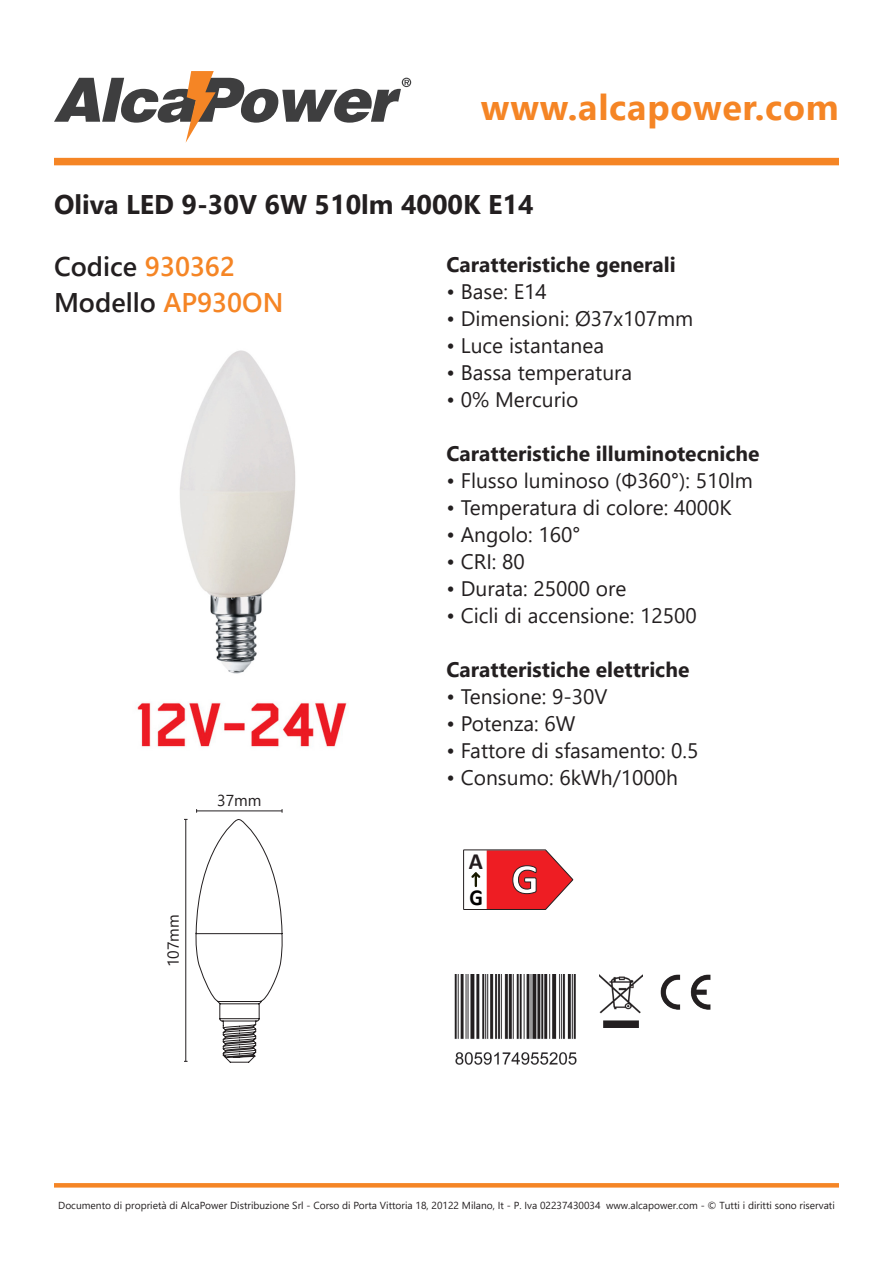
<style>
.page{position:relative;width:893px;height:1263px;background:#fff}
.page>*{position:absolute;margin:0;border:0;box-sizing:border-box;transform-origin:0 0}
.t1{font:700 36px "Segoe UI";letter-spacing:.02em;color:#f58525}
.t2{font:700 27px "Segoe UI";color:#231f20}
.t3{font:600 27px "Segoe UI";color:#231f20}
.t4{font:700 23.25px "Calibri";color:#231c1e}
.t5{font:700 22.95px "Calibri";color:#000;scale:.92 1}
.t6{font:21px "Segoe UI";color:#231f20}
.t7{font:700 21px "Segoe UI";color:#231f20}
.t8{font:15.9px "Segoe UI";color:#231f20}
.t9{font:10.2px "Segoe UI";color:#231f20}
.s1{color:#f58525}
</style>
<div class="page">
<svg style="left:54px;top:71px;width:357px;height:72px"></svg>
<div style="left:54px;top:158px;width:785px;height:7px;background:#f58525"></div>
<svg style="left:54px;top:1183px;width:785px;height:4px;background:#f58729"></svg>
<img style="left:454px;top:974px;width:123px;height:91px">
<img style="left:660px;top:974px;width:50px;height:36px">
<img style="left:600px;top:974px;width:43px;height:54px">
<img style="left:136px;top:350px;width:212px;height:397px">
<svg style="left:463px;top:849px;width:111px;height:61px"></svg>
<hr style="left:185px;top:819px;width:1px;height:242px;background:#231f20">
<svg style="left:195px;top:809px;width:88px;height:254px"></svg>
<h1 class="t1" style="left:481px;top:73px;width:359px">www.alcapower.com</h1>
<p class="t2" style="left:54px;top:179px;width:481px">Oliva LED 9-30V 6W 510lm 4000K E14</p>
<p class="t3" style="left:54px;top:241px;width:183px">Codice <span class="s1">930362</span></p>
<p class="t3" style="left:54px;top:277px;width:231px">Modello <span class="s1">AP930ON</span></p>
<p class="t8" style="left:217px;top:785px;width:46px">37mm</p>
<p class="t8" style="left:158px;top:967px;width:54px;rotate:-90deg">107mm</p>
<p class="t7" style="left:446px;top:245px;width:231px">Caratteristiche generali</p>
<p class="t6" style="left:446px;top:272px;width:102px">• Base: E14</p>
<p class="t6" style="left:446px;top:299px;width:248px">• Dimensioni: Ø37x107mm</p>
<p class="t6" style="left:446px;top:326px;width:159px">• Luce istantanea</p>
<p class="t6" style="left:446px;top:353px;width:187px">• Bassa temperatura</p>
<p class="t6" style="left:446px;top:380px;width:133px">• 0% Mercurio</p>
<p class="t7" style="left:446px;top:434px;width:314px">Caratteristiche illuminotecniche</p>
<p class="t6" style="left:446px;top:461px;width:308px">• Flusso luminoso ﴾Φ360°﴿: 510lm</p>
<p class="t6" style="left:446px;top:488px;width:287px">• Temperatura di colore: 4000K</p>
<p class="t6" style="left:446px;top:515px;width:135px">• Angolo: 160°</p>
<p class="t6" style="left:446px;top:542px;width:80px">• CRI: 80</p>
<p class="t6" style="left:446px;top:569px;width:181px">• Durata: 25000 ore</p>
<p class="t6" style="left:446px;top:596px;width:252px">• Cicli di accensione: 12500</p>
<p class="t7" style="left:446px;top:650px;width:244px">Caratteristiche elettriche</p>
<p class="t6" style="left:446px;top:677px;width:162px">• Tensione: 9-30V</p>
<p class="t6" style="left:446px;top:704px;width:130px">• Potenza: 6W</p>
<p class="t6" style="left:446px;top:731px;width:253px">• Fattore di sfasamento: 0.5</p>
<p class="t6" style="left:446px;top:758px;width:233px">• Consumo: 6kWh/1000h</p>
<p class="t4" style="left:469px;top:844px;width:16px">A</p>
<p class="t5" style="left:469px;top:881px;width:16px">G</p>
<p class="t9" style="left:58px;top:1196px;width:778px">Documento di proprietà di AlcaPower Distribuzione Srl - Corso di Porta Vittoria 18, 20122 Milano, It - P. Iva 02237430034 www.alcapower.com - © Tutti i diritti sono riservati</p>
</div>
